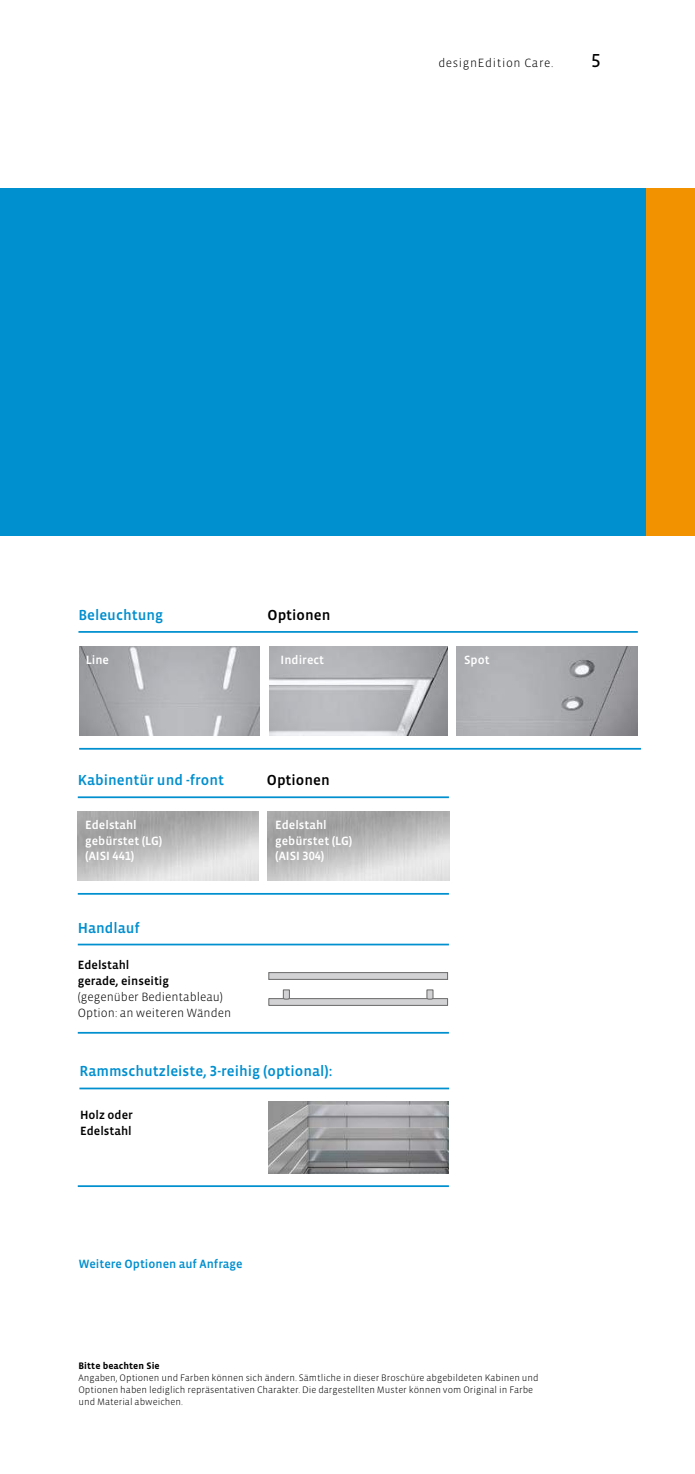
<style>
.page{position:relative;width:695px;height:1474px;background:#fff}
.page>*{position:absolute;margin:0;border:0;box-sizing:border-box;transform-origin:0 0}
.t1{font:19.25px "Vista Sans OT";color:#000}
.t2{font:500 14.88px "Vista Sans OT";color:#008fcf}
.t3{font:500 14.88px "Vista Sans OT";color:#000}
.t4{font:500 12.25px/15.8px "Vista Sans OT";color:#fff}
.t5{font:300 12.25px/15.8px "Vista Sans OT";color:#000}
.t6{font:500 12.25px/15.8px "Vista Sans OT";color:#000}
.t7{font:500 12.25px "Vista Sans OT";color:#008fcf}
.t8{font:300 12.25px "Vista Sans OT";letter-spacing:.05em;color:#000}
.t9{font:300 9.62px/12.2px "Vista Sans OT";color:#000}
.t10{font:700 9.62px "Vista Sans OT";letter-spacing:.01em;color:#000}
</style>
<div class="page">
<div style="left:645px;top:189px;width:49px;height:347px;background:#f39200"></div>
<img style="left:268px;top:1101px;width:180px;height:72px">
<div style="left:0;top:189px;width:645px;height:347px;background:#008fcf"></div>
<img style="left:79px;top:646px;width:180px;height:89px">
<hr style="left:78px;top:796px;width:371px;height:2px;background:#008fcf">
<hr style="left:78px;top:893px;width:371px;height:1px;background:#008fcf">
<hr style="left:78px;top:631px;width:559px;height:1px;background:#008fcf">
<hr style="left:79px;top:748px;width:562px;height:1px;background:#008fcf">
<img style="left:269px;top:646px;width:178px;height:89px">
<img style="left:456px;top:646px;width:181px;height:89px">
<img style="left:78px;top:811px;width:181px;height:69px">
<img style="left:268px;top:811px;width:181px;height:69px">
<div style="left:268px;top:972px;width:180px;height:7px;background:#d2d2d4;border:1px solid #706f6f"></div>
<div style="left:269px;top:998px;width:178px;height:7px;background:#d2d2d4"></div>
<div style="left:268px;top:998px;width:180px;height:7px;border:1px solid #706f6f"></div>
<svg style="left:282px;top:989px;width:8px;height:11px"></svg>
<svg style="left:426px;top:989px;width:8px;height:11px"></svg>
<hr style="left:78px;top:943px;width:371px;height:2px;background:#008fcf">
<hr style="left:79px;top:1087px;width:370px;height:2px;background:#008fcf">
<hr style="left:78px;top:1031px;width:371px;height:2px;background:#008fcf">
<hr style="left:78px;top:1185px;width:371px;height:1px;background:#008fcf">
<p class="t8" style="left:438px;top:57px;width:117px">designEdition Care.</p>
<h1 class="t1" style="left:591px;top:51px;width:11px">5</h1>
<h2 class="t2" style="left:78px;top:607px;width:86px">Beleuchtung</h2>
<h2 class="t3" style="left:267px;top:607px;width:64px">Optionen</h2>
<p class="t4" style="left:86px;top:652px;width:25px">Line</p>
<p class="t4" style="left:280px;top:652px;width:45px">Indirect</p>
<p class="t4" style="left:464px;top:652px;width:27px">Spot</p>
<h2 class="t2" style="left:78px;top:772px;width:148px">Kabinentür und -front</h2>
<h2 class="t3" style="left:267px;top:772px;width:64px">Optionen</h2>
<p class="t4" style="left:85px;top:817px;width:79px">Edelstahl gebürstet (LG) (AISI 441)</p>
<h2 class="t2" style="left:78px;top:919px;width:63px">Handlauf</h2>
<p class="t6" style="left:78px;top:957px;width:93px">Edelstahl gerade, einseitig</p>
<p class="t5" style="left:78px;top:989px;width:155px">(gegenüber Bedientableau)<br>Option: an weiteren Wänden</p>
<p class="t4" style="left:275px;top:817px;width:79px">Edelstahl gebürstet (LG) (AISI 304)</p>
<h2 class="t2" style="left:79px;top:1063px;width:254px">Rammschutzleiste, 3-reihig (optional):</h2>
<p class="t6" style="left:80px;top:1107px;width:54px">Holz oder<br>Edelstahl</p>
<p class="t7" style="left:78px;top:1257px;width:166px">Weitere Optionen auf Anfrage</p>
<p class="t10" style="left:78px;top:1360px;width:83px">Bitte beachten Sie</p>
<p class="t9" style="left:78px;top:1371px;width:461px">Angaben, Optionen und Farben können sich ändern. Sämtliche in dieser Broschüre abgebildeten Kabinen und<br>Optionen haben lediglich repräsentativen Charakter. Die dargestellten Muster können vom Original in Farbe und Material abweichen.</p>
</div>
